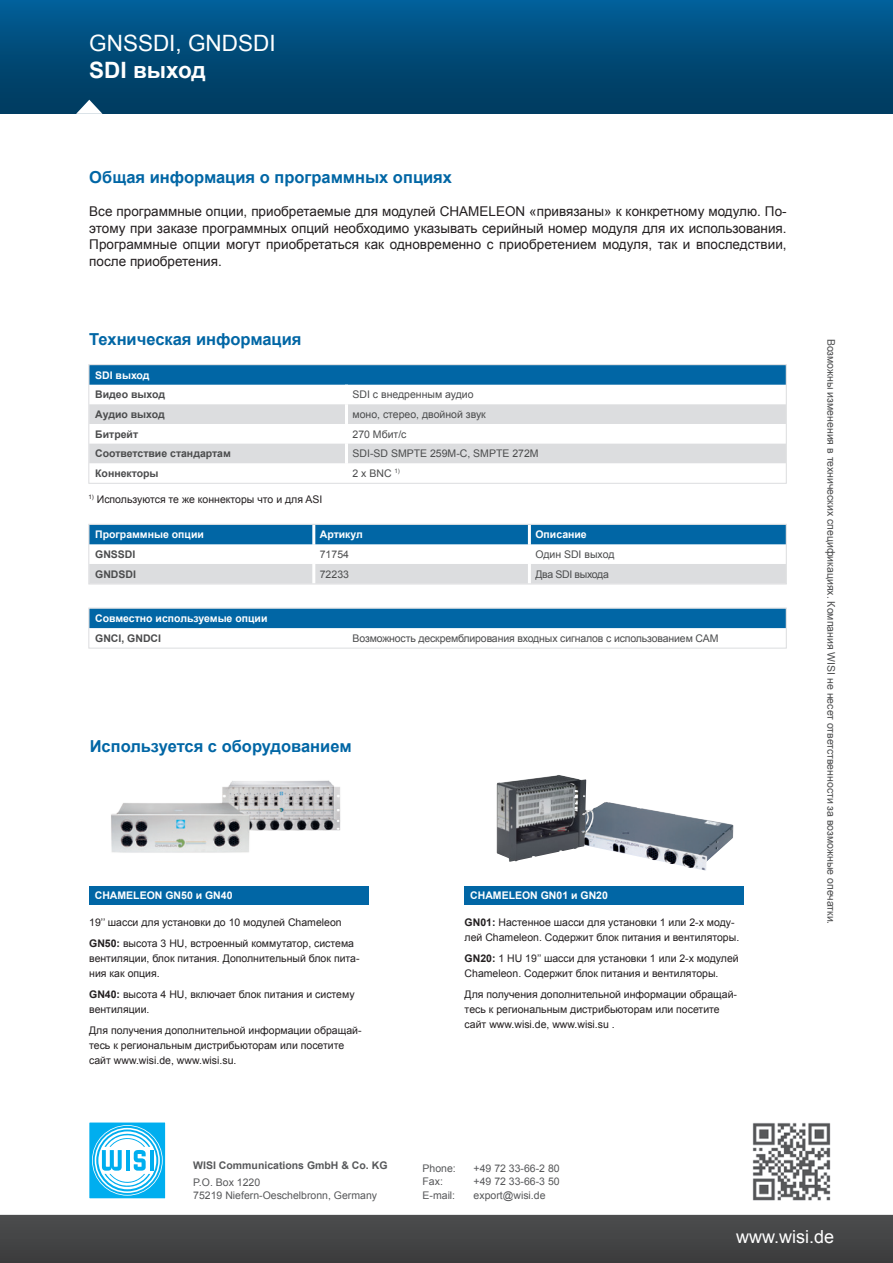
<style>
.page{position:relative;width:893px;height:1263px;background:#fff}
.page>*{position:absolute;margin:0;border:0;box-sizing:border-box;transform-origin:0 0}
.t1{font:22.5px "Arial";color:#fff}
.t2{font:700 22.5px "Arial";color:#fff}
.t3{font:18px "Arial";color:#fff}
.t4{font:700 16.5px "Arial";color:#0166a5}
.t5{font:13.5px/16.5px "Arial";color:#231f20;text-align:justify}
.t6{font:10.5px/15px "Arial";color:#231f20}
.t7{font:10.5px "Arial";color:#4b4c4d}
.t8{font:10.5px/13.2px "Arial";color:#57585a}
.t9{font:700 10.5px "Arial";color:#fff}
.t10{font:700 10.5px "Arial";color:#4b4c4d}
.t11{font:700 10.5px "Arial";color:#57585a}
.t12{font:10.5px "Arial";letter-spacing:-.03em;color:#4b4c4d}
.s1{font-weight:700}
</style>
<div class="page">
<div style="left:0;top:0;width:893px;height:114px;background:linear-gradient(to bottom,#015e96,#00395b)"></div>
<svg style="left:76px;top:100px;width:26px;height:14px"></svg>
<svg style="left:0;top:1214px;width:893px;height:49px;background:#464748"></svg>
<div style="left:89px;top:1122px;width:77px;height:77px;background:#00aeef"></div>
<svg style="left:92px;top:1125px;width:71px;height:70px"></svg>
<svg style="left:93px;top:1126px;width:69px;height:69px"></svg>
<svg style="left:95px;top:1128px;width:65px;height:65px"></svg>
<svg style="left:96px;top:1129px;width:62px;height:62px"></svg>
<svg style="left:98px;top:1131px;width:58px;height:58px"></svg>
<hr style="left:150px;top:1150px;width:4px;height:21px;background:#00aeef">
<svg style="left:102px;top:1133px;width:48px;height:55px"></svg>
<div style="left:88px;top:1121px;width:78px;height:78px;border:1px solid #fff"></div>
<img style="left:752px;top:1123px;width:79px;height:78px">
<div style="left:89px;top:886px;width:280px;height:18px;background:#0166a5"></div>
<div style="left:465px;top:886px;width:279px;height:18px;background:#0166a5"></div>
<img style="left:111px;top:780px;width:230px;height:73px">
<img style="left:594px;top:802px;width:139px;height:69px">
<img style="left:496px;top:775px;width:98px;height:87px">
<div style="left:90px;top:610px;width:695px;height:18px;background:#0166a5"></div>
<div style="left:88px;top:608px;width:699px;height:40px;border:1px solid #dcdddf"></div>
<div style="left:90px;top:526px;width:695px;height:18px;background:#0166a5"></div>
<div style="left:90px;top:564px;width:695px;height:18px;background:#dcdddf"></div>
<hr style="left:312px;top:525px;width:3px;height:19px;background:#fff">
<hr style="left:528px;top:525px;width:3px;height:19px;background:#fff">
<hr style="left:312px;top:564px;width:3px;height:20px;background:#fff">
<hr style="left:528px;top:564px;width:3px;height:20px;background:#fff">
<div style="left:88px;top:524px;width:699px;height:60px;border:1px solid #dcdddf"></div>
<div style="left:90px;top:366px;width:695px;height:19px;background:#0166a5"></div>
<div style="left:90px;top:404px;width:695px;height:20px;background:#dcdddf"></div>
<div style="left:90px;top:444px;width:695px;height:19px;background:#dcdddf"></div>
<hr style="left:345px;top:404px;width:3px;height:20px;background:#fff">
<hr style="left:345px;top:444px;width:3px;height:19px;background:#fff">
<div style="left:88px;top:364px;width:699px;height:120px;border:1px solid #dcdddf"></div>
<h1 class="t1" style="left:89px;top:28px;width:188px">GNSSDI, GNDSDI</h1>
<h1 class="t2" style="left:89px;top:55px;width:118px">SDI выход</h1>
<h3 class="t4" style="left:89px;top:167px;width:364px">Общая информация о программных опциях</h3>
<p class="t5" style="left:89px;top:204px;width:699px">Все программные опции, приобретаемые для модулей CHAMELEON «привязаны» к конкретному модулю. По&shy;этому при заказе программных опций необходимо указывать серийный номер модуля для их использования.<br>Программные опции могут приобретаться как одновременно с приобретением модуля, так и впоследствии, после приобретения.</p>
<h3 class="t4" style="left:89px;top:328px;width:214px">Техническая информация</h3>
<p class="t9" style="left:95px;top:368px;width:56px">SDI выход</p>
<p class="t10" style="left:95px;top:388px;width:71px">Видео выход</p>
<p class="t7" style="left:352px;top:388px;width:123px">SDI с внедренным аудио</p>
<p class="t10" style="left:95px;top:407px;width:71px">Аудио выход</p>
<p class="t7" style="left:352px;top:407px;width:135px">моно, стерео, двойной звук</p>
<p class="t10" style="left:95px;top:427px;width:45px">Битрейт</p>
<p class="t7" style="left:352px;top:427px;width:56px">270 Мбит/с</p>
<p class="t10" style="left:95px;top:447px;width:137px">Соответствие стандартам</p>
<p class="t7" style="left:352px;top:447px;width:188px">SDI-SD SMPTE 259M-C, SMPTE 272M</p>
<p class="t10" style="left:95px;top:466px;width:65px">Коннекторы</p>
<p class="t7" style="left:352px;top:466px;width:49px">2 x BNC <sup>1)</sup></p>
<p class="t6" style="left:88px;top:492px;width:235px"><sup>1)</sup> Используются те же коннекторы что и для ASI</p>
<p class="t9" style="left:95px;top:528px;width:110px">Программные опции</p>
<p class="t9" style="left:320px;top:528px;width:45px">Артикул</p>
<p class="t9" style="left:535px;top:528px;width:53px">Описание</p>
<p class="t10" style="left:95px;top:547px;width:42px">GNSSDI</p>
<p class="t7" style="left:320px;top:547px;width:31px">71754</p>
<p class="t7" style="left:535px;top:547px;width:81px">Один SDI выход</p>
<p class="t10" style="left:95px;top:567px;width:42px">GNDSDI</p>
<p class="t7" style="left:320px;top:567px;width:31px">72233</p>
<p class="t12" style="left:535px;top:567px;width:75px">Два SDI выхода</p>
<p class="t9" style="left:95px;top:611px;width:174px">Совместно используемые опции</p>
<p class="t10" style="left:95px;top:631px;width:67px">GNCI, GNDCI</p>
<p class="t7" style="left:353px;top:631px;width:367px">Возможность дескремблирования входных сигналов с использованием CAM</p>
<h3 class="t4" style="left:90px;top:736px;width:263px">Используется с оборудованием</h3>
<p class="t9" style="left:95px;top:888px;width:139px">CHAMELEON GN50 и GN40</p>
<p class="t9" style="left:470px;top:888px;width:139px">CHAMELEON GN01 и GN20</p>
<p class="t6" style="left:89px;top:912px;width:266px;line-height:21px">19’’ шасси для установки до 10 модулей Chameleon<br><span class="s1">GN50:</span> высота 3 HU, встроенный коммутатор, система</p>
<p class="t6" style="left:89px;top:951px;width:272px">вентиляции, блок питания. Дополнительный блок пита&shy;ния как опция.</p>
<p class="t6" style="left:89px;top:987px;width:267px"><span class="s1">GN40:</span> высота 4 HU, включает блок питания и систему вентиляции.</p>
<p class="t6" style="left:89px;top:1023px;width:274px">Для получения дополнительной информации обращай&shy;тесь к региональным дистрибьюторам или посетите сайт www.wisi.de, www.wisi.su.</p>
<p class="t6" style="left:465px;top:915px;width:276px"><span class="s1">GN01:</span> Настенное шасси для установки 1 или 2-х моду&shy;лей Chameleon. Содержит блок питания и вентиляторы.</p>
<p class="t6" style="left:465px;top:951px;width:276px"><span class="s1">GN20:</span> 1 HU 19’’ шасси для установки 1 или 2-х модулей<br>Chameleon. Содержит блок питания и вентиляторы.</p>
<p class="t6" style="left:465px;top:987px;width:274px">Для получения дополнительной информации обращай&shy;тесь к региональным дистрибьюторам или посетите сайт www.wisi.de, www.wisi.su .</p>
<p class="t11" style="left:193px;top:1158px;width:196px">WISI Communications GmbH &amp; Co. KG</p>
<p class="t8" style="left:193px;top:1175px;width:185px">P.O. Box 1220<br>75219 Niefern-Oeschelbronn, Germany</p>
<p class="t8" style="left:423px;top:1162px;width:35px">Phone:</p>
<p class="t8" style="left:474px;top:1162px;width:88px">+49 72 33-66-2 80</p>
<p class="t8" style="left:423px;top:1175px;width:22px">Fax:</p>
<p class="t8" style="left:474px;top:1175px;width:88px">+49 72 33-66-3 50</p>
<p class="t8" style="left:423px;top:1189px;width:34px">E-mail:</p>
<p class="t8" style="left:474px;top:1189px;width:73px">export@wisi.de</p>
<p class="t7" style="left:838px;top:339px;width:587px;rotate:90deg">Возможны изменения в технических спецификациях. Компания WISI не несет ответственности за возможные опечатки.</p>
<h2 class="t3" style="left:736px;top:1225px;width:100px">www.wisi.de</h2>
</div>
